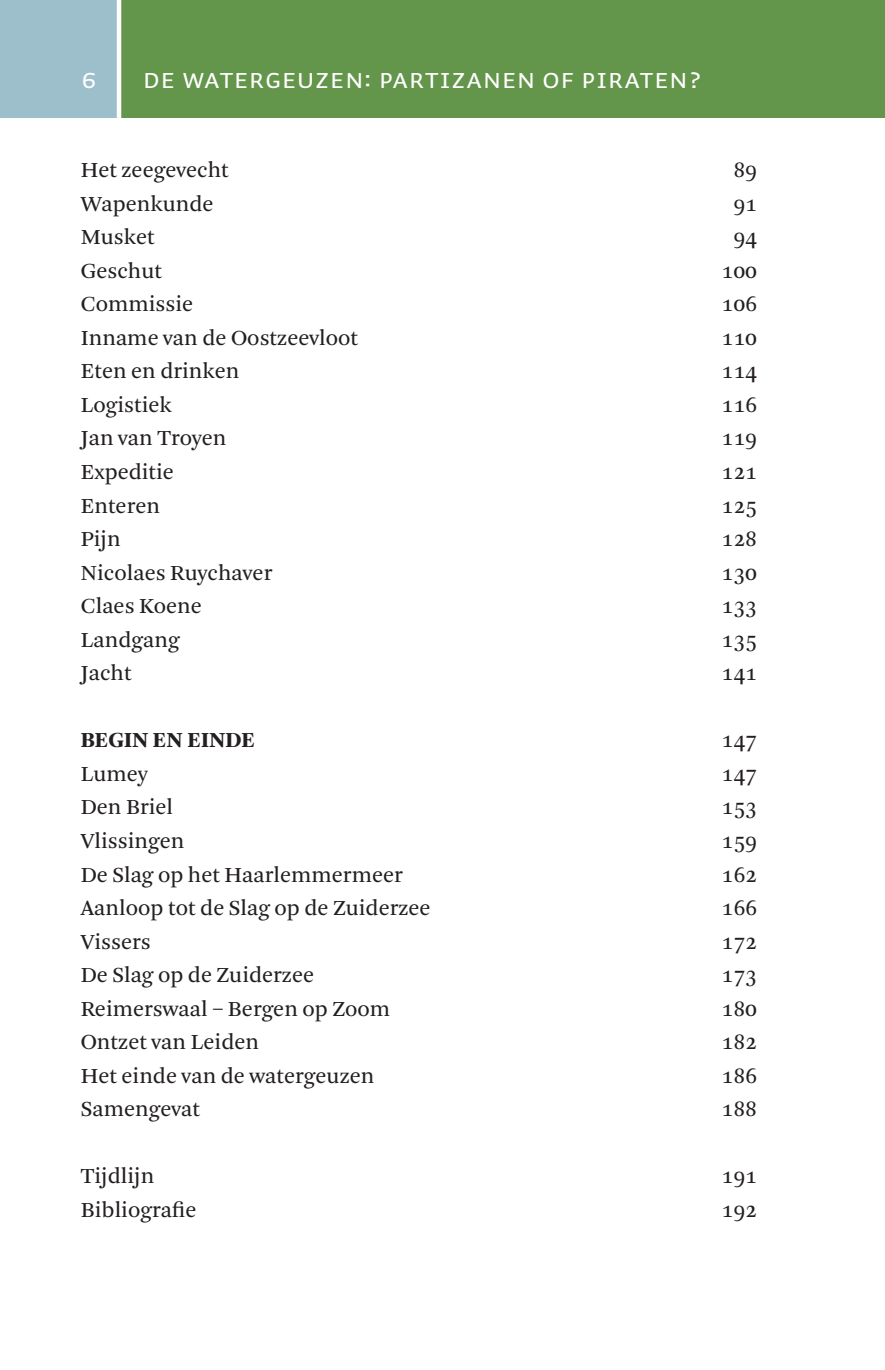
<style>
.page{position:relative;width:885px;height:1370px;background:#fff}
.page>*{position:absolute;margin:0;border:0;box-sizing:border-box;transform-origin:0 0}
.t1{font:29.25px "Auto 1 Regular Sm Cp";letter-spacing:.01em;color:#fff}
.t2{font:22.5px "Arnhem Blond";color:#231f20}
.t3{font:900 22.5px "Arnhem";color:#231f20}
</style>
<div class="page">
<div style="left:122px;top:0;width:762px;height:118px;background:#63954a"></div>
<hr style="left:884px;top:0;width:1px;height:118px;background:#63954a">
<div style="left:0;top:0;width:119px;height:118px;background:#9dbfcc"></div>
<hr style="left:117px;top:0;width:4px;height:118px;background:#fff">
<h1 class="t1" style="left:81px;top:65px;width:17px">6</h1>
<h1 class="t1" style="left:143px;top:65px;width:561px">DE watergeuzen: partizanen of piraten?</h1>
<p class="t2" style="left:81px;top:158px;width:150px">Het zeegevecht</p>
<p class="t2" style="left:733px;top:158px;width:25px">89</p>
<p class="t2" style="left:81px;top:191px;width:134px">Wapenkunde</p>
<p class="t2" style="left:733px;top:191px;width:25px">91</p>
<p class="t2" style="left:81px;top:225px;width:76px">Musket</p>
<p class="t2" style="left:733px;top:225px;width:25px">94</p>
<p class="t2" style="left:81px;top:258px;width:83px">Geschut</p>
<p class="t2" style="left:721px;top:258px;width:37px">100</p>
<p class="t2" style="left:81px;top:292px;width:114px">Commissie</p>
<p class="t2" style="left:721px;top:292px;width:37px">106</p>
<p class="t2" style="left:81px;top:326px;width:279px">Inname van de Oostzeevloot</p>
<p class="t2" style="left:721px;top:326px;width:37px">110</p>
<p class="t2" style="left:81px;top:359px;width:160px">Eten en drinken</p>
<p class="t2" style="left:721px;top:359px;width:37px">114</p>
<p class="t2" style="left:81px;top:393px;width:93px">Logistiek</p>
<p class="t2" style="left:721px;top:393px;width:37px">116</p>
<p class="t2" style="left:81px;top:426px;width:147px">Jan van Troyen</p>
<p class="t2" style="left:721px;top:426px;width:37px">119</p>
<p class="t2" style="left:81px;top:460px;width:95px">Expeditie</p>
<p class="t2" style="left:721px;top:460px;width:37px">121</p>
<p class="t2" style="left:81px;top:493px;width:81px">Enteren</p>
<p class="t2" style="left:721px;top:493px;width:37px">125</p>
<p class="t2" style="left:81px;top:527px;width:42px">Pijn</p>
<p class="t2" style="left:721px;top:527px;width:37px">128</p>
<p class="t2" style="left:81px;top:560px;width:193px">Nicolaes Ruychaver</p>
<p class="t2" style="left:721px;top:560px;width:37px">130</p>
<p class="t2" style="left:81px;top:594px;width:123px">Claes Koene</p>
<p class="t2" style="left:721px;top:594px;width:37px">133</p>
<p class="t2" style="left:81px;top:627px;width:100px">Landgang</p>
<p class="t2" style="left:721px;top:627px;width:37px">135</p>
<p class="t2" style="left:81px;top:661px;width:52px">Jacht</p>
<p class="t2" style="left:721px;top:661px;width:37px">141</p>
<p class="t3" style="left:81px;top:728px;width:176px">BEGIN EN EINDE</p>
<p class="t2" style="left:721px;top:728px;width:37px">147</p>
<p class="t2" style="left:81px;top:761px;width:68px">Lumey</p>
<p class="t2" style="left:721px;top:761px;width:37px">147</p>
<p class="t2" style="left:81px;top:795px;width:94px">Den Briel</p>
<p class="t2" style="left:721px;top:795px;width:37px">153</p>
<p class="t2" style="left:81px;top:828px;width:105px">Vlissingen</p>
<p class="t2" style="left:721px;top:828px;width:37px">159</p>
<p class="t2" style="left:81px;top:862px;width:323px">De Slag op het Haarlemmermeer</p>
<p class="t2" style="left:721px;top:862px;width:37px">162</p>
<p class="t2" style="left:81px;top:895px;width:351px">Aanloop tot de Slag op de Zuiderzee</p>
<p class="t2" style="left:721px;top:895px;width:37px">166</p>
<p class="t2" style="left:81px;top:929px;width:72px">Vissers</p>
<p class="t2" style="left:721px;top:929px;width:37px">172</p>
<p class="t2" style="left:81px;top:962px;width:235px">De Slag op de Zuiderzee</p>
<p class="t2" style="left:721px;top:962px;width:37px">173</p>
<p class="t2" style="left:81px;top:996px;width:311px">Reimerswaal – Bergen op Zoom</p>
<p class="t2" style="left:721px;top:996px;width:37px">180</p>
<p class="t2" style="left:81px;top:1030px;width:180px">Ontzet van Leiden</p>
<p class="t2" style="left:721px;top:1030px;width:37px">182</p>
<p class="t2" style="left:81px;top:1063px;width:295px">Het einde van de watergeuzen</p>
<p class="t2" style="left:721px;top:1063px;width:37px">186</p>
<p class="t2" style="left:81px;top:1097px;width:121px">Samengevat</p>
<p class="t2" style="left:721px;top:1097px;width:37px">188</p>
<p class="t2" style="left:81px;top:1164px;width:75px">Tijdlijn</p>
<p class="t2" style="left:721px;top:1164px;width:37px">191</p>
<p class="t2" style="left:81px;top:1197px;width:117px">Bibliografie</p>
<p class="t2" style="left:721px;top:1197px;width:37px">192</p>
</div>
